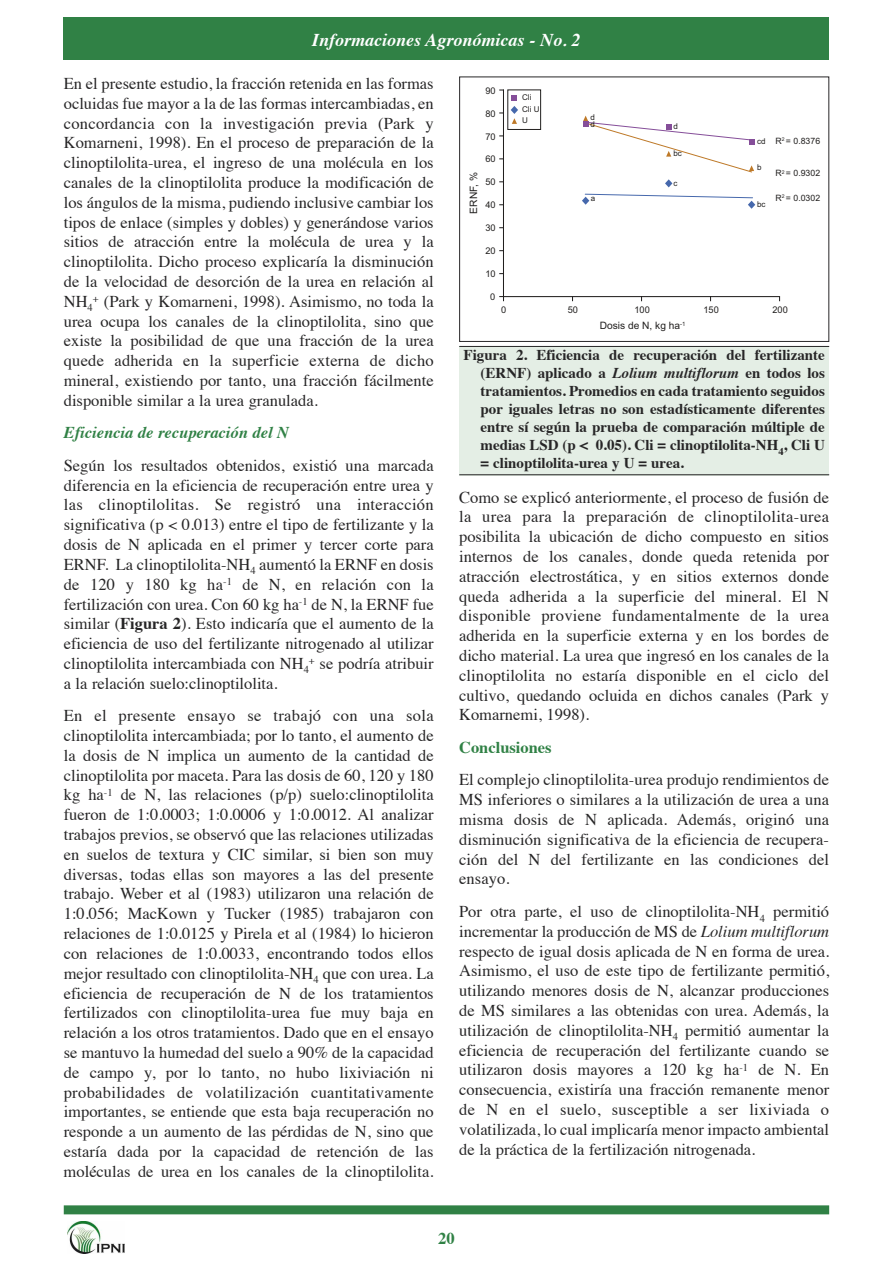
<style>
.page{position:relative;width:893px;height:1263px;background:#fff}
.page>*{position:absolute;margin:0;border:0;box-sizing:border-box;transform-origin:0 0}
.t1{font:italic 700 18px "Times";color:#fff}
.t2{font:16.5px/19.8px "Times";color:#272627;text-align:justify}
.t3{font:italic 700 16.5px "Times";color:#308145}
.t4{font:700 16.5px "Times";color:#308145}
.t5{font:700 15px/18px "Times";color:#272627;text-align:justify}
.t6{font:10.2px "Arial MT+ODFQLE";color:#211f1e}
.t7{font:9.3px "Arial MT+ODFQLE";color:#211f1e}
.t8{font:8.7px "Anonymous 50+XHXVCX";color:#211f1e}
.t9{font:7.95px/6.8px "Anonymous 53+RNXPSG";color:#211f1e}
.t10{font:7.95px "Anonymous 52+ERXHFY";color:#211f1e}
.t11{font:7.95px "Anonymous 51+GYGANP";color:#211f1e}
.s1{font-weight:700}
.s2{font-style:italic}
</style>
<div class="page">
<div style="left:64px;top:17px;width:765px;height:43px;background:#308145"></div>
<div style="left:64px;top:1205px;width:765px;height:9px;background:#308145"></div>
<img style="left:67px;top:1221px;width:57px;height:33px">
<div style="left:459px;top:346px;width:370px;height:129px;background:#e4eee5"></div>
<hr style="left:459px;top:346px;width:370px;height:1px;background:#272627">
<hr style="left:459px;top:474px;width:370px;height:1px;background:#272627">
<svg style="left:502px;top:89px;width:279px;height:209px"></svg>
<div style="left:507px;top:90px;width:34px;height:40px;border:1px solid #211f1e"></div>
<svg style="left:511px;top:95px;width:7px;height:29px"></svg>
<svg style="left:665px;top:179px;width:7px;height:8px"></svg>
<svg style="left:582px;top:193px;width:173px;height:16px"></svg>
<svg style="left:583px;top:116px;width:171px;height:57px"></svg>
<div style="left:459px;top:77px;width:370px;height:265px;border:1px solid #272627"></div>
<p class="t1" style="left:312px;top:32px;width:270px">Informaciones Agronómicas - No. 2</p>
<p class="t2" style="left:64px;top:75px;width:371px">En el presente estudio, la fracción retenida en las formas ocluidas fue mayor a la de las formas intercambiadas, en concordancia con la investigación previa (Park y Komarneni, 1998). En el proceso de preparación de la clinoptilolita-urea, el ingreso de una molécula en los canales de la clinoptilolita produce la modificación de los ángulos de la misma, pudiendo inclusive cambiar los tipos de enlace (simples y dobles) y generándose varios sitios de atracción entre la molécula de urea y la clinoptilolita. Dicho proceso explicaría la disminución de la velocidad de desorción de la urea en relación al NH<sub>4</sub><sup>+</sup> (Park y Komarneni, 1998). Asimismo, no toda la urea ocupa los canales de la clinoptilolita, sino que existe la posibilidad de que una fracción de la urea quede adherida en la superficie externa de dicho mineral, existiendo por tanto, una fracción fácilmente disponible similar a la urea granulada.</p>
<p class="t3" style="left:64px;top:426px;width:227px">Eficiencia de recuperación del N</p>
<p class="t2" style="left:64px;top:457px;width:371px">Según los resultados obtenidos, existió una marcada diferencia en la eficiencia de recuperación entre urea y las clinoptilolitas. Se registró una interacción significativa (p &lt; 0.013) entre el tipo de fertilizante y la dosis de N aplicada en el primer y tercer corte para ERNF. La clinoptilolita-NH<sub>4</sub> aumentó la ERNF en dosis de 120 y 180 kg ha<sup>-1</sup> de N, en relación con la fertilización con urea. Con 60 kg ha<sup>-1</sup> de N, la ERNF fue similar (<span class="s1">Figura 2</span>). Esto indicaría que el aumento de la eficiencia de uso del fertilizante nitrogenado al utilizar clinoptilolita intercambiada con NH<sub>4</sub><sup>+</sup> se podría atribuir a la relación suelo:clinoptilolita.</p>
<p class="t2" style="left:64px;top:707px;width:372px">En el presente ensayo se trabajó con una sola clinoptilolita intercambiada; por lo tanto, el aumento de la dosis de N implica un aumento de la cantidad de clinoptilolita por maceta. Para las dosis de 60, 120 y 180 kg ha<sup>-1</sup> de N, las relaciones (p/p) suelo:clinoptilolita fueron de 1:0.0003; 1:0.0006 y 1:0.0012. Al analizar trabajos previos, se observó que las relaciones utilizadas en suelos de textura y CIC similar, si bien son muy diversas, todas ellas son mayores a las del presente trabajo. Weber et al (1983) utilizaron una relación de 1:0.056; MacKown y Tucker (1985) trabajaron con relaciones de 1:0.0125 y Pirela et al (1984) lo hicieron con relaciones de 1:0.0033, encontrando todos ellos mejor resultado con clinoptilolita-NH<sub>4</sub> que con urea. La eficiencia de recuperación de N de los tratamientos fertilizados con clinoptilolita-urea fue muy baja en relación a los otros tratamientos. Dado que en el ensayo se mantuvo la humedad del suelo a 90% de la capacidad de campo y, por lo tanto, no hubo lixiviación ni probabilidades de volatilización cuantitativamente importantes, se entiende que esta baja recuperación no responde a un aumento de las pérdidas de N, sino que estaría dada por la capacidad de retención de las moléculas de urea en los canales de la clinoptilolita.</p>
<p class="t7" style="left:485px;top:84px;width:12px">90</p>
<p class="t7" style="left:485px;top:107px;width:12px">80</p>
<p class="t7" style="left:485px;top:130px;width:12px">70</p>
<p class="t7" style="left:485px;top:153px;width:12px">60</p>
<p class="t6" style="left:467px;top:214px;width:43px;rotate:-90deg">ERNF, %</p>
<p class="t7" style="left:485px;top:176px;width:12px">50</p>
<p class="t7" style="left:485px;top:199px;width:12px">40</p>
<p class="t7" style="left:485px;top:222px;width:12px">30</p>
<p class="t7" style="left:485px;top:245px;width:12px">20</p>
<p class="t7" style="left:485px;top:268px;width:12px">10</p>
<p class="t7" style="left:490px;top:290px;width:7px">0</p>
<p class="t10" style="left:522px;top:92px;width:11px">Cli</p>
<p class="t10" style="left:522px;top:104px;width:19px">Cli U</p>
<p class="t11" style="left:522px;top:115px;width:7px">U</p>
<p class="t7" style="left:501px;top:304px;width:7px">0</p>
<p class="t7" style="left:568px;top:304px;width:12px">50</p>
<p class="t9" style="left:591px;top:114px;width:6px">d d</p>
<p class="t9" style="left:591px;top:195px;width:6px">a</p>
<p class="t9" style="left:673px;top:123px;width:6px">d</p>
<p class="t9" style="left:673px;top:150px;width:10px">bc</p>
<p class="t9" style="left:673px;top:180px;width:6px">c</p>
<p class="t9" style="left:757px;top:138px;width:10px">cd</p>
<p class="t9" style="left:757px;top:164px;width:6px">b</p>
<p class="t9" style="left:757px;top:201px;width:10px">bc</p>
<p class="t8" style="left:775px;top:135px;width:46px">R<sup>2</sup> = 0.8376</p>
<p class="t8" style="left:775px;top:168px;width:46px">R<sup>2</sup> = 0.9302</p>
<p class="t8" style="left:775px;top:193px;width:46px">R<sup>2</sup> = 0.0302</p>
<p class="t7" style="left:634px;top:304px;width:17px">100</p>
<p class="t7" style="left:703px;top:304px;width:17px">150</p>
<p class="t7" style="left:772px;top:304px;width:17px">200</p>
<p class="t6" style="left:600px;top:319px;width:87px">Dosis de N, kg ha<sup>-1</sup></p>
<p class="t5" style="left:480px;top:348px;width:346px;text-indent:-17px">Figura 2. Eficiencia de recuperación del fertilizante (ERNF) aplicado a <span class="s2">Lolium multiflorum</span> en todos los tratamientos. Promedios en cada tratamiento seguidos por iguales letras no son estadísticamente diferentes entre sí según la prueba de comparación múltiple de medias LSD (p &lt; 0.05). Cli = clinoptilolita-NH<sub>4</sub>, Cli U = clinoptilolita-urea y U = urea.</p>
<p class="t2" style="left:459px;top:488px;width:371px">Como se explicó anteriormente, el proceso de fusión de la urea para la preparación de clinoptilolita-urea posibilita la ubicación de dicho compuesto en sitios internos de los canales, donde queda retenida por atracción electrostática, y en sitios externos donde queda adherida a la superficie del mineral. El N disponible proviene fundamentalmente de la urea adherida en la superficie externa y en los bordes de dicho material. La urea que ingresó en los canales de la clinoptilolita no estaría disponible en el ciclo del cultivo, quedando ocluida en dichos canales (Park y Komarnemi, 1998).</p>
<p class="t4" style="left:459px;top:740px;width:94px">Conclusiones</p>
<p class="t2" style="left:459px;top:771px;width:371px">El complejo clinoptilolita-urea produjo rendimientos de MS inferiores o similares a la utilización de urea a una misma dosis de N aplicada. Además, originó una disminución significativa de la eficiencia de recupera&shy;ción del N del fertilizante en las condiciones del ensayo.</p>
<p class="t2" style="left:459px;top:903px;width:372px">Por otra parte, el uso de clinoptilolita-NH<sub>4</sub> permitió incrementar la producción de MS de <span class="s2">Lolium multiflorum </span>respecto de igual dosis aplicada de N en forma de urea.<br>Asimismo, el uso de este tipo de fertilizante permitió, utilizando menores dosis de N, alcanzar producciones de MS similares a las obtenidas con urea. Además, la utilización de clinoptilolita-NH<sub>4</sub> permitió aumentar la eficiencia de recuperación del fertilizante cuando se utilizaron dosis mayores a 120 kg ha<sup>-1</sup> de N. En consecuencia, existiría una fracción remanente menor de N en el suelo, susceptible a ser lixiviada o volatilizada, lo cual implicaría menor impacto ambiental de la práctica de la fertilización nitrogenada.</p>
<p class="t4" style="left:438px;top:1231px;width:18px">20</p>
</div>
